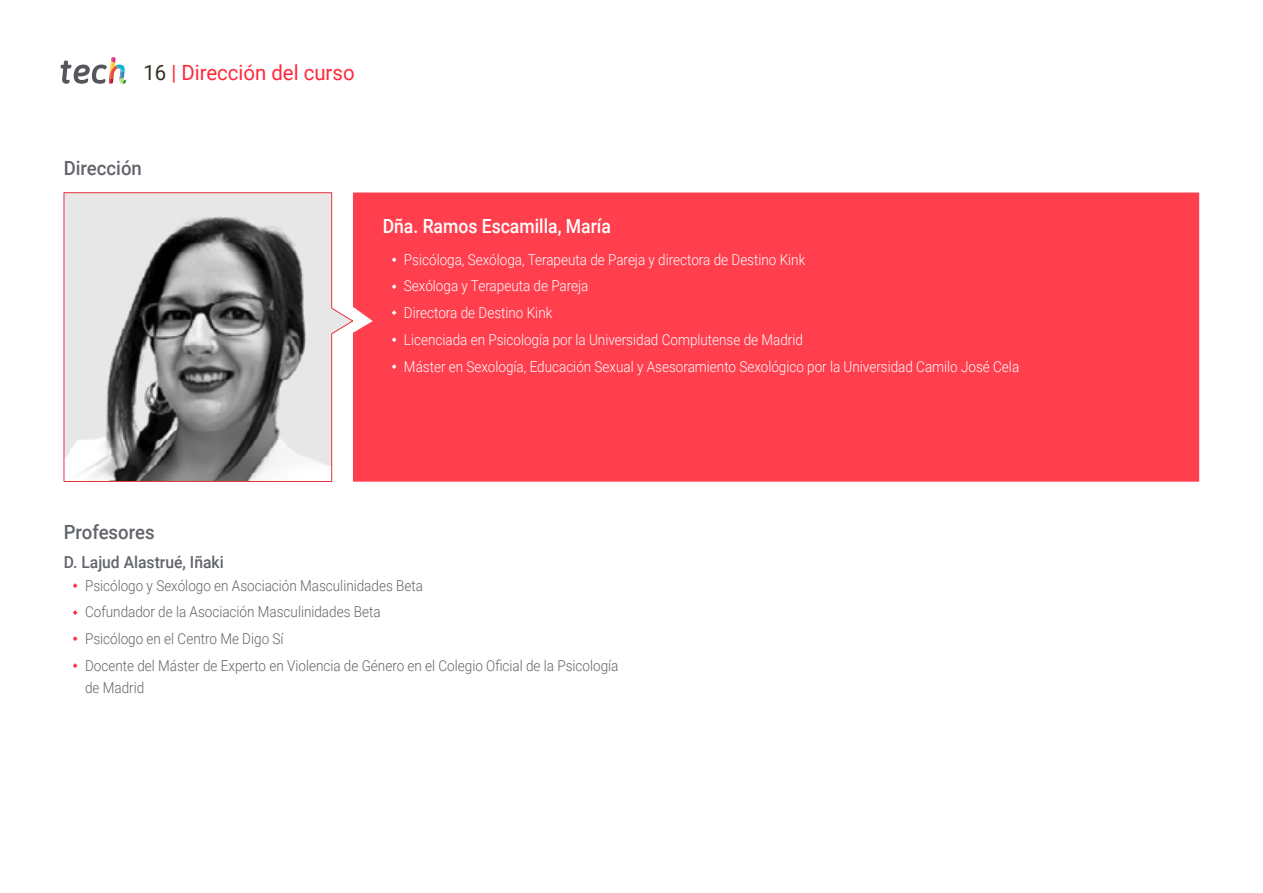
<style>
.page{position:relative;width:1263px;height:893px;background:#fff}
.page>*{position:absolute;margin:0;border:0;box-sizing:border-box;transform-origin:0 0}
.t1{font:21px "Roboto";color:#ff293a}
.t2{font:500 19.5px "Roboto";color:#fff;scale:.9 1}
.t3{font:500 19.5px "Roboto";color:#61646a;scale:.95 1}
.t4{font:500 16.5px "Roboto";color:#61646a;scale:.95 1}
.t5{font:300 15px/26.7px "Roboto";color:#fff;scale:.9 1}
.t6{font:300 15px/26.7px "Roboto";color:#61646a;scale:.9 1}
.s1{color:#312e20}
</style>
<div class="page">
<svg style="left:61px;top:57px;width:65px;height:27px"></svg>
<div style="left:353px;top:192px;width:846px;height:290px;background:#ff3e4e"></div>
<svg style="left:64px;top:192px;width:289px;height:290px;background:#a9a7a7"></svg>
<svg style="left:392px;top:257px;width:5px;height:5px"></svg>
<svg style="left:392px;top:284px;width:5px;height:5px"></svg>
<svg style="left:392px;top:310px;width:5px;height:5px"></svg>
<svg style="left:392px;top:337px;width:5px;height:5px"></svg>
<svg style="left:392px;top:364px;width:5px;height:5px"></svg>
<h1 class="t1" style="left:144px;top:57px;width:213px"><span class="s1">16</span> | Dirección del curso</h1>
<h2 class="t3" style="left:64px;top:155px;width:84px">Dirección</h2>
<h2 class="t2" style="left:383px;top:212px;width:255px">Dña. Ramos Escamilla, María</h2>
<p class="t5" style="left:404px;top:245px;width:685px">Psicóloga, Sexóloga, Terapeuta de Pareja y directora de Destino Kink<br>Sexóloga y Terapeuta de Pareja<br>Directora de Destino Kink<br>Licenciada en Psicología por la Universidad Complutense de Madrid<br>Máster en Sexología, Educación Sexual y Asesoramiento Sexológico por la Universidad Camilo José Cela</p>
<h2 class="t3" style="left:64px;top:518px;width:97px">Profesores</h2>
<p class="t4" style="left:64px;top:551px;width:170px">D. Lajud Alastrué, Iñaki</p>
<p class="t6" style="left:85px;top:571px;width:594px">Psicólogo y Sexólogo en Asociación Masculinidades Beta<br>Cofundador de la Asociación Masculinidades Beta<br>Psicólogo en el Centro Me Digo Sí<br>Docente del Máster de Experto en Violencia de Género en el Colegio Oficial de la Psicología</p>
<p class="t6" style="left:85px;top:674px;width:67px">de Madrid</p>
</div>
